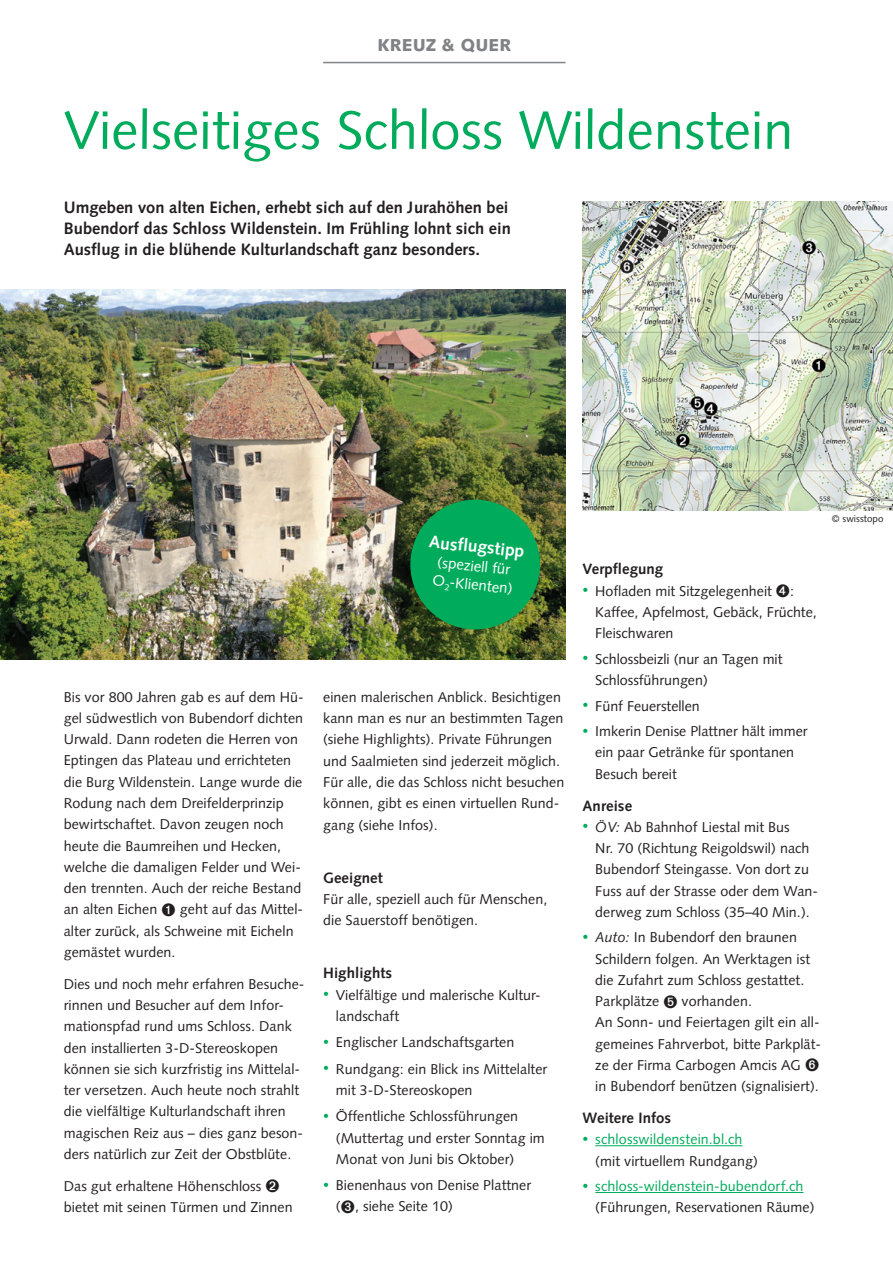
<style>
.page{position:relative;width:893px;height:1263px;background:#fff}
.page>*{position:absolute;margin:0;border:0;box-sizing:border-box;transform-origin:0 0}
.Titel{font:54px "Syntax";letter-spacing:.005em;color:#00ab5b}
.Zitat{font:700 17.25px "Syntax";color:#fff}
.t1{font:900 17.25px "Syntax";letter-spacing:.01em;color:#808285}
.Lead_11{font:700 16.5px/21.3px "Syntax";color:#231f20}
.Untertitel_10{font:700 15px "Syntax";letter-spacing:.005em;color:#231f20}
.Zitat-2{font:15px/18.8px "Syntax";color:#fff}
.Grundtext_9_5_1st_pa{font:14.25px/21.3px "Syntax";letter-spacing:.005em;color:#231f20}
.Grundtext_9_5_Absatz{font:14.25px/21.3px "Syntax";letter-spacing:.005em;color:#231f20}
.t2{font:14.25px/21.3px "Syntax";letter-spacing:.005em;color:#00ab5b}
.Infobox_Grundtext_1s{font:9.75px "Syntax";letter-spacing:.005em;color:#231f20}
.s1{font-size:12px;color:#00ab5b}
.s2{font-style:italic}
.s3{font-size:12px}
.s4{color:#231f20}
</style>
<div class="page">
<img style="left:583px;top:202px;width:310px;height:308px">
<hr style="left:323px;top:62px;width:243px;height:1px;background:#808285">
<img style="left:0;top:289px;width:566px;height:370px">
<hr style="left:595px;top:1145px;width:147px;height:1px;background:#00ab5b">
<hr style="left:595px;top:1192px;width:208px;height:1px;background:#00ab5b">
<svg style="left:407px;top:496px;width:136px;height:137px;background:#17934b"></svg>
<p class="t1" style="left:377px;top:35px;width:135px">KREUZ &amp; QUER</p>
<p class="Titel" style="left:64px;top:98px;width:731px">Vielseitiges Schloss Wildenstein</p>
<p class="Lead_11" style="left:64px;top:196px;width:449px">Umgeben von alten Eichen, erhebt sich auf den Jurahöhen bei<br>Bubendorf das Schloss Wildenstein. Im Frühling lohnt sich ein<br>Ausflug in die blühende Kulturlandschaft ganz besonders.</p>
<p class="Grundtext_9_5_1st_pa" style="left:64px;top:686px;width:242px">Bis vor 800 Jahren gab es auf dem Hü&shy;gel südwestlich von Bubendorf dichten Urwald. Dann rodeten die Herren von Eptingen das Plateau und errichteten die Burg Wildenstein. Lange wurde die Rodung nach dem Dreifelderprinzip bewirtschaftet. Davon zeugen noch heute die Baumreihen und Hecken, welche die damaligen Felder und Wei&shy;den trennten. Auch der reiche Bestand an alten Eichen ➊ geht auf das Mittel&shy;alter zurück, als Schweine mit Eicheln gemästet wurden.</p>
<p class="Grundtext_9_5_Absatz" style="left:64px;top:973px;width:242px">Dies und noch mehr erfahren Besuche&shy;rinnen und Besucher auf dem Infor&shy;mationspfad rund ums Schloss. Dank den installierten 3-D-Stereoskopen können sie sich kurzfristig ins Mittelal&shy;ter versetzen. Auch heute noch strahlt die vielfältige Kulturlandschaft ihren magischen Reiz aus – dies ganz beson&shy;ders natürlich zur Zeit der Obstblüte.</p>
<p class="Grundtext_9_5_Absatz" style="left:64px;top:1175px;width:230px">Das gut erhaltene Höhenschloss ➋ bietet mit seinen Türmen und Zinnen</p>
<p class="Zitat" style="left:430px;top:532px;width:97px;rotate:6deg">Ausfl ugstipp</p>
<p class="Zitat-2" style="left:436px;top:552px;width:82px;rotate:6deg">(speziell für<br>O<sub>2</sub>-Klienten)</p>
<p class="Grundtext_9_5_Absatz" style="left:323px;top:686px;width:243px">einen malerischen Anblick. Besichtigen kann man es nur an bestimmten Tagen (siehe Highlights). Private Führungen und Saalmieten sind jederzeit möglich.<br>Für alle, die das Schloss nicht besuchen können, gibt es einen virtuellen Rund&shy;gang (siehe Infos).</p>
<p class="Untertitel_10" style="left:323px;top:869px;width:61px">Geeignet</p>
<p class="Grundtext_9_5_Absatz" style="left:323px;top:888px;width:226px">Für alle, speziell auch für Menschen, die Sauerstoff benötigen.</p>
<p class="Untertitel_10" style="left:323px;top:964px;width:71px">Highlights</p>
<p class="Grundtext_9_5_1st_pa" style="left:336px;top:984px;width:206px;text-indent:-13px"><span class="s1">•</span> Vielfältige und malerische Kultur&shy;landschaft</p>
<p class="Grundtext_9_5_1st_pa" style="left:323px;top:1032px;width:193px"><span class="s1">•</span> Englischer Landschaftsgarten</p>
<p class="Grundtext_9_5_1st_pa" style="left:336px;top:1058px;width:213px;text-indent:-13px"><span class="s1">•</span> Rundgang: ein Blick ins Mittelalter mit 3-D-Stereoskopen</p>
<p class="Grundtext_9_5_1st_pa" style="left:336px;top:1106px;width:210px;text-indent:-13px"><span class="s1">•</span> Öffentliche Schlossführungen (Muttertag und erster Sonntag im<br>Monat von Juni bis Oktober)</p>
<p class="Grundtext_9_5_1st_pa" style="left:336px;top:1174px;width:197px;text-indent:-13px"><span class="s1">•</span> Bienenhaus von Denise Plattner (➌, siehe Seite 10)</p>
<p class="Infobox_Grundtext_1s" style="left:832px;top:513px;width:53px">© swisstopo</p>
<p class="Untertitel_10" style="left:583px;top:561px;width:82px">Verpflegung</p>
<p class="Grundtext_9_5_1st_pa" style="left:595px;top:580px;width:223px;text-indent:-13px"><span class="s1">•</span> Hofladen mit Sitzgelegenheit ➍:<br>Kaffee, Apfelmost, Gebäck, Früchte,<br>Fleischwaren</p>
<p class="Grundtext_9_5_1st_pa" style="left:595px;top:648px;width:189px;text-indent:-13px"><span class="s1">•</span> Schlossbeizli (nur an Tagen mit<br>Schlossführungen)</p>
<p class="Grundtext_9_5_1st_pa" style="left:583px;top:695px;width:119px"><span class="s1">•</span> Fünf Feuerstellen</p>
<p class="Grundtext_9_5_1st_pa" style="left:595px;top:720px;width:214px;text-indent:-13px"><span class="s1">•</span> Imkerin Denise Plattner hält immer ein paar Getränke für spontanen<br>Besuch bereit</p>
<p class="Untertitel_10" style="left:583px;top:797px;width:51px">Anreise</p>
<p class="Grundtext_9_5_1st_pa" style="left:595px;top:816px;width:224px;text-indent:-13px"><span class="s1">•</span> <span class="s2">ÖV:</span> Ab Bahnhof Liestal mit Bus<br>Nr. 70 (Richtung Reigoldswil) nach Bubendorf Steingasse. Von dort zu Fuss auf der Strasse oder dem Wan&shy;derweg zum Schloss (35–40 Min.).</p>
<p class="Grundtext_9_5_1st_pa" style="left:595px;top:927px;width:227px;text-indent:-13px"><span class="s1">•</span> <span class="s2">Auto:</span> In Bubendorf den braunen Schildern folgen. An Werktagen ist die Zufahrt zum Schloss gestattet.<br>Parkplätze ➎ vorhanden.<br>An Sonn- und Feiertagen gilt ein all&shy;gemeines Fahrverbot, bitte Parkplät&shy;ze der Firma Carbogen Amcis AG ➏ in Bubendorf benützen (signalisiert).</p>
<p class="Untertitel_10" style="left:583px;top:1109px;width:90px">Weitere Infos</p>
<p class="t2" style="left:595px;top:1129px;width:164px;text-indent:-13px"><span class="s3">•</span> schlosswildenstein.bl.ch <span class="s4">(mit virtuellem Rundgang)</span></p>
<p class="t2" style="left:595px;top:1175px;width:221px;text-indent:-13px"><span class="s3">•</span> schloss-wildenstein-bubendorf.ch <span class="s4">(Führungen, Reservationen Räume)</span></p>
</div>
